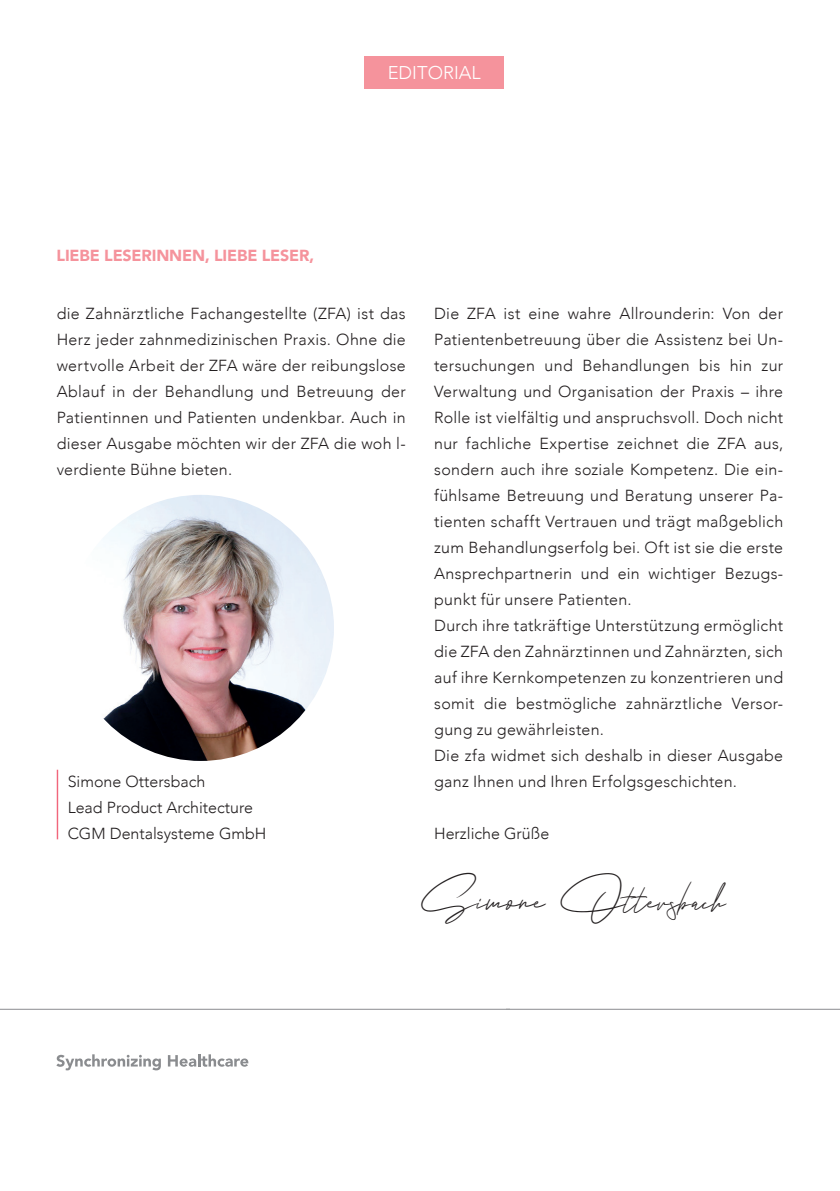
<style>
.page{position:relative;width:840px;height:1191px;background:#fff}
.page>*{position:absolute;margin:0;border:0;box-sizing:border-box;transform-origin:0 0}
.t1{font:33.6px "Andrea Bilarosa";color:#231f20}
.t2{font:300 18.4px "Avenir";color:#fff}
.t3{font:300 16px/26px "Avenir";letter-spacing:.02em;color:#231f20;text-align:justify}
.t4{font:300 16px/26px "Avenir";color:#231f20}
.t5{font:900 16px "Avenir";letter-spacing:-.01em;color:#f5939c}
</style>
<div class="page">
<svg style="left:0;top:1008px;width:839px;height:2px;background:#c3c4c6"></svg>
<svg style="left:56px;top:1054px;width:105px;height:16px"></svg>
<svg style="left:168px;top:1054px;width:80px;height:12px"></svg>
<hr style="left:57px;top:769px;width:1px;height:70px;background:#f1667c">
<img style="left:68px;top:495px;width:266px;height:266px;border-radius:133px">
<div style="left:364px;top:57px;width:139px;height:32px;background:#f5939c"></div>
<p class="t5" style="left:56px;top:242px;width:259px">LIEBE LESERINNEN, LIEBE LESER,</p>
<p class="t2" style="left:387px;top:62px;width:94px">EDITORIAL</p>
<p class="t3" style="left:57px;top:301px;width:350px">die Zahnärztliche Fachangestellte (ZFA) ist das Herz jeder zahnmedizinischen Praxis. Ohne die wertvolle Arbeit der ZFA wäre der reibungslose Ablauf in der Behandlung und Betreuung der Patientinnen und Patienten undenkbar. Auch in dieser Ausgabe möchten wir der ZFA die woh l&shy;verdiente Bühne bieten.</p>
<p class="t4" style="left:68px;top:769px;width:200px">Simone Ottersbach<br>Lead Product Architecture<br>CGM Dentalsysteme GmbH</p>
<p class="t3" style="left:434px;top:301px;width:350px;text-align:left">Die ZFA ist eine wahre Allrounderin: Von der Patientenbetreuung über die Assistenz bei Un&shy;tersuchungen und Behandlungen bis hin zur Verwaltung und Organisation der Praxis – ihre Rolle ist vielfältig und anspruchsvoll. Doch nicht nur fachliche Expertise zeichnet die ZFA aus, sondern auch ihre soziale Kompetenz. Die ein&shy;fühlsame Betreuung und Beratung unserer Pa&shy;tienten schafft Vertrauen und trägt maßgeblich zum Behandlungserfolg bei. Oft ist sie die erste Ansprechpartnerin und ein wichtiger Bezugs&shy;punkt fü r unsere Patienten.<br>Durch ihre tatkräftige Unterstützung ermöglicht die ZFA den Zahnärztinnen und Zahnärzten, sich auf ihre Kernkompetenzen zu konzentrieren und somit die bestmögliche zahnärztliche Versor&shy;gung zu gewährleisten.<br>Die zfa widmet sich deshalb in dieser Ausgabe ganz Ihnen und Ihren Erfolgsgeschichten.</p>
<p class="t4" style="left:434px;top:821px;width:116px">Herzliche Grüße</p>
<h1 class="t1" style="left:420px;top:881px;width:307px">Simone Ottersbach</h1>
</div>
